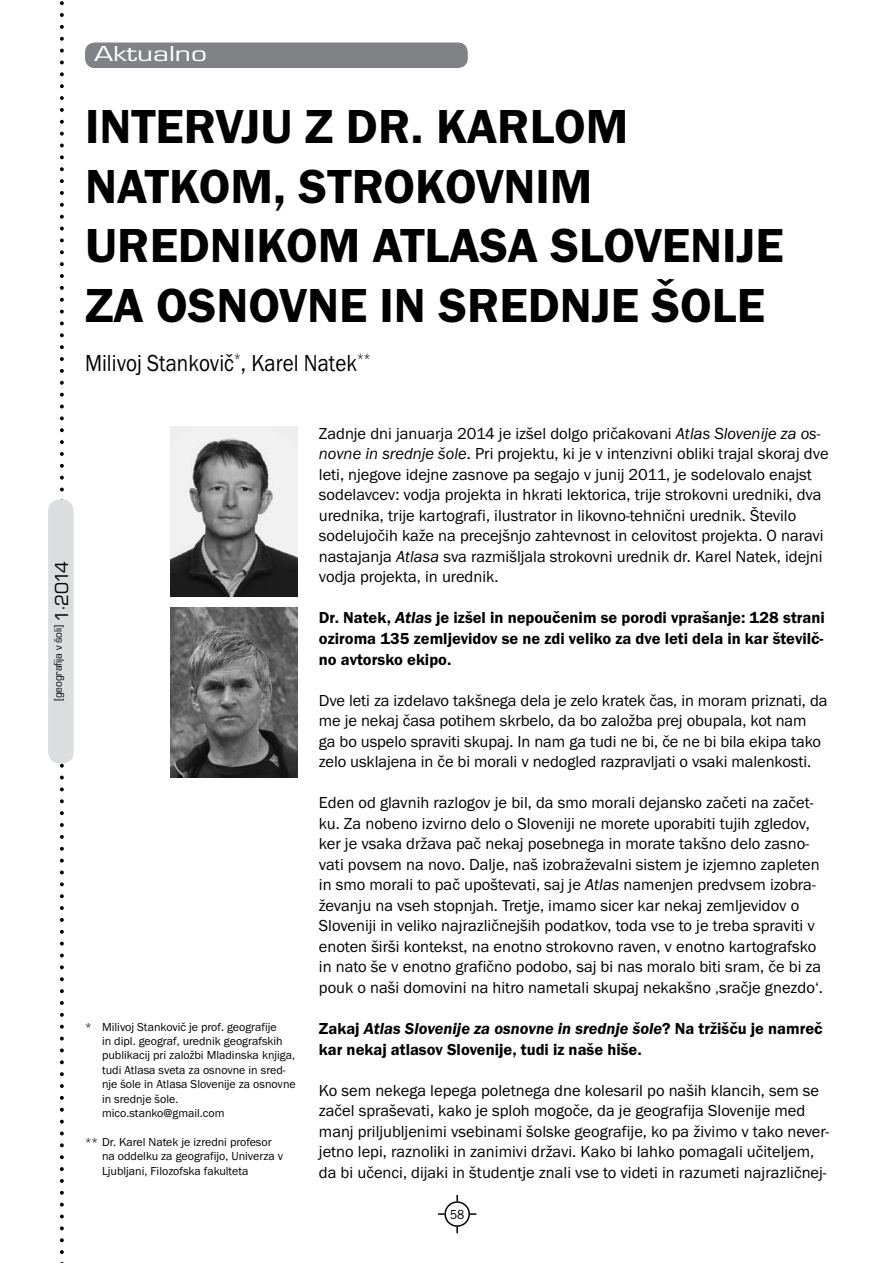
<style>
.page{position:relative;width:893px;height:1263px;background:#fff}
.page>*{position:absolute;margin:0;border:0;box-sizing:border-box;transform-origin:0 0}
.t1{font:600 49.5px/59.4px "Franklin Got Itc TEE";color:#000}
.t2{font:24px "Franklin Got Itc TEE";color:#000;scale:.88 1}
.t3{font:22.5px "Eurostile TEE";color:#fff;scale:1.4 1}
.t4{font:16.5px/20.5px "Franklin Got Itc TEE";color:#000}
.t5{font:600 16.5px/20.5px "Franklin Got Itc TEE";color:#000;text-align:justify}
.t6{font:13.5px "Franklin Got Itc TEE";color:#000;scale:.9 1}
.t7{font:12px/14.4px "Franklin Got Itc TEE";color:#000}
.t8{font:11.4px "Eurostile TEE";letter-spacing:-.01em;color:#000}
.s1{font-size:19.5px}
.s2{font-style:italic}
</style>
<div class="page">
<svg style="left:60px;top:1px;width:4px;height:499px"></svg>
<svg style="left:60px;top:763px;width:4px;height:500px"></svg>
<div style="left:49px;top:500px;width:24px;height:263px;background:#dcddde;border-radius:10px"></div>
<div style="left:48px;top:500px;width:26px;height:263px;border:2px solid #dcddde;border-radius:10px"></div>
<div style="left:444px;top:1201px;width:26px;height:26px;border:2px solid #000;border-radius:50%"></div>
<svg style="left:438px;top:1213px;width:6px;height:2px"></svg>
<svg style="left:470px;top:1213px;width:6px;height:2px"></svg>
<svg style="left:456px;top:1227px;width:2px;height:6px"></svg>
<svg style="left:456px;top:1195px;width:2px;height:6px"></svg>
<div style="left:86px;top:43px;width:381px;height:24px;background:#808285;border-radius:9px"></div>
<div style="left:85px;top:43px;width:383px;height:25px;border:2px solid #808285;border-radius:9px"></div>
<img style="left:170px;top:426px;width:128px;height:170px">
<img style="left:170px;top:607px;width:128px;height:170px">
<h3 class="t3" style="left:94px;top:41px;width:82px">Aktualno</h3>
<h1 class="t1" style="left:85px;top:98px;width:700px">Intervju z dr. Karlom<br>Natkom, strokovnim<br>uredn ikom Atlasa Slovenije za osnovne in srednje šole</h1>
<h2 class="t2" style="left:85px;top:349px;width:326px">Milivoj Stankovič<sup>*</sup>, Karel Natek<sup>**</sup></h2>
<p class="t8" style="left:52px;top:701px;width:142px;rotate:-90deg">[geografija v šoli] <span class="s1">1·2014</span></p>
<p class="t7" style="left:102px;top:1020px;width:195px;text-indent:-17px">* Milivoj Stankovič je prof. geografije<br>in dipl. geograf, urednik geografskih publikacij pri založbi Mladinska knjiga, tudi Atlasa sveta za osnovne in sred&shy;nje šole in Atlasa Slovenije za osnovne in srednje šole. mico.stanko@gmail.com</p>
<p class="t7" style="left:102px;top:1135px;width:183px;text-indent:-17px">** Dr. Karel Natek je izredni profesor na oddelku za geografijo, Univerza v<br>Ljubljani, Filozofska fakulteta</p>
<p class="t4" style="left:319px;top:423px;width:511px">Zadnje dni januarja 2014 je izšel dolgo pričakovani <span class="s2">Atlas Slovenije za os&shy;novne in srednje šole</span>. Pri projektu, ki je v intenzivni obliki trajal skoraj dve leti, njegove idejne zasnove pa segajo v junij 2011, je sodelovalo enajst sodelavcev: vodja projekta in hkrati lektorica, trije strokovni uredniki, dva urednika, trije kartografi, ilustrator in likovno-tehnični urednik. Število sodelujočih kaže na precejšnjo zahtevnost in celovitost projekta. O naravi nastajanja <span class="s2">Atlasa</span> sva razmišljala strokovni urednik dr. Karel Natek, idejni vodja projekta, in urednik.</p>
<p class="t5" style="left:319px;top:608px;width:507px">Dr. Natek, <span class="s2">Atlas</span> je izšel in nepoučenim se porodi vprašanje: 128 strani oziroma 135 zemljevidov se ne zdi veliko za dve leti dela in kar številč&shy;no avtorsko ekipo.</p>
<p class="t4" style="left:319px;top:690px;width:510px">Dve leti za izdelavo takšnega dela je zelo kratek čas, in moram priznati, da me je nekaj časa potihem skrbelo, da bo založba prej obupala, kot nam ga bo uspelo spraviti skupaj. In nam ga tudi ne bi, če ne bi bila ekipa tako zelo usklajena in če bi morali v nedogled razpravljati o vsaki malenkosti.</p>
<p class="t4" style="left:319px;top:793px;width:506px">Eden od glavnih razlogov je bil, da smo morali dejansko začeti na začet&shy;ku. Za nobeno izvirno delo o Sloveniji ne morete uporabiti tujih zgledov, ker je vsaka država pač nekaj posebnega in morate takšno delo zasno&shy;vati povsem na novo. Dalje, naš izobraževalni sistem je izjemno zapleten in smo morali to pač upoštevati, saj je <span class="s2">Atlas</span> namenjen predvsem izobra&shy;ževanju na vseh stopnjah. Tretje, imamo sicer kar nekaj zemljevidov o Sloveniji in veliko najrazličnejših podatkov, toda vse to je treba spraviti v enoten širši kontekst, na enotno strokovno raven, v enotno kartografsko in nato še v enotno grafično podobo, saj bi nas moralo biti sram, če bi za pouk o naši domovini na hitro nametali skupaj nekakšno ‚sračje gnezdo‘.</p>
<p class="t5" style="left:319px;top:1018px;width:505px">Zakaj <span class="s2">Atlas Slovenije za osnovne in srednje šole</span>? Na tržišču je namreč kar nekaj atlasov Slovenije, tudi iz naše hiše.</p>
<p class="t4" style="left:319px;top:1080px;width:512px">Ko sem nekega lepega poletnega dne kolesaril po naših klancih, sem se začel spraševati, kako je sploh mogoče, da je geografija Slovenije med manj priljubljenimi vsebinami šolske geografije, ko pa živimo v tako never&shy;jetno lepi, raznoliki in zanimivi državi. Kako bi lahko pomagali učiteljem, da bi učenci, dijaki in študentje znali vse to videti in razumeti najrazličnej-</p>
<p class="t6" style="left:450px;top:1207px;width:17px">58</p>
</div>
